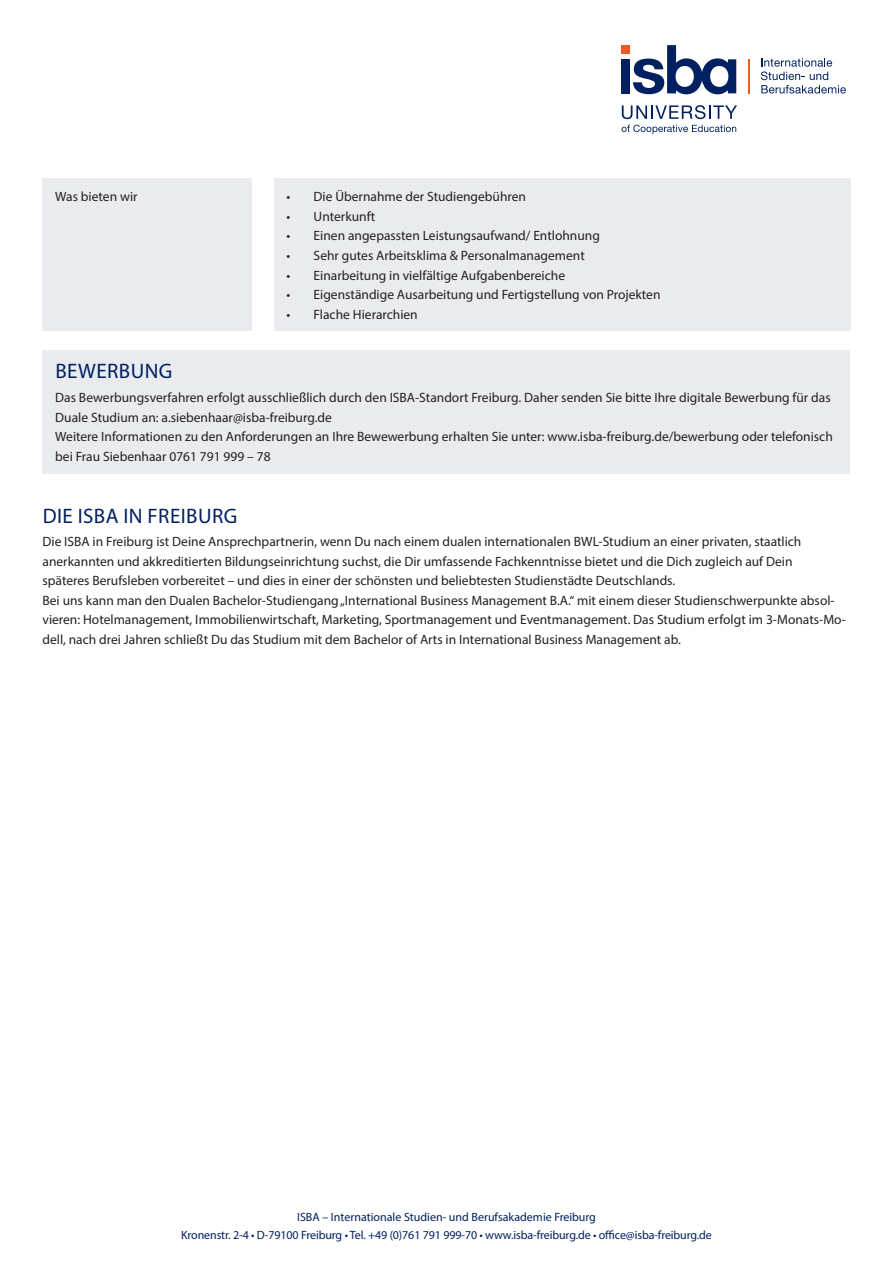
<style>
.page{position:relative;width:893px;height:1263px;background:#fff}
.page>*{position:absolute;margin:0;border:0;box-sizing:border-box;transform-origin:0 0}
.t1{font:21px "Myriad Pro";letter-spacing:.02em;color:#012060}
.t2{font:13.5px/19.5px "Myriad Pro";color:#231f20}
.t3{font:12px/18px "Myriad Pro";letter-spacing:-.01em;color:#012060;text-align:center}
</style>
<div class="page">
<hr style="left:748px;top:59px;width:2px;height:35px;background:#f15921">
<div style="left:622px;top:59px;width:8px;height:34px;background:#012060"></div>
<div style="left:621px;top:45px;width:9px;height:9px;background:#f15921"></div>
<svg style="left:633px;top:45px;width:103px;height:49px"></svg>
<svg style="left:761px;top:58px;width:85px;height:36px"></svg>
<svg style="left:622px;top:105px;width:115px;height:14px"></svg>
<svg style="left:622px;top:125px;width:114px;height:9px"></svg>
<div style="left:43px;top:350px;width:807px;height:123px;background:#e9ebee"></div>
<div style="left:43px;top:179px;width:209px;height:152px;background:#e9ebee"></div>
<div style="left:274px;top:179px;width:576px;height:152px;background:#e9ebee"></div>
<p class="t2" style="left:55px;top:188px;width:84px">Was bieten wir</p>
<p class="t2" style="left:287px;top:188px;width:241px">• Die Übernahme der Studiengebühren</p>
<p class="t2" style="left:287px;top:207px;width:90px">• Unterkunft</p>
<p class="t2" style="left:287px;top:227px;width:315px">• Einen angepassten Leistungsaufwand/ Entlohnung</p>
<p class="t2" style="left:287px;top:246px;width:300px">• Sehr gutes Arbeitsklima &amp; Personalmanagement</p>
<p class="t2" style="left:287px;top:266px;width:280px">• Einarbeitung in vielfältige Aufgabenbereiche</p>
<p class="t2" style="left:287px;top:285px;width:375px">• Eigenständige Ausarbeitung und Fertigstellung von Projekten</p>
<p class="t2" style="left:287px;top:305px;width:133px">• Flache Hierarchien</p>
<h1 class="t1" style="left:55px;top:361px;width:119px">BEWERBUNG</h1>
<p class="t2" style="left:55px;top:388px;width:779px">Das Bewerbungsverfahren erfolgt ausschließlich durch den ISBA-Standort Freiburg. Daher senden Sie bitte Ihre digitale Bewerbung für das Duale Studium an: a.siebenhaar@isba-freiburg.de<br>Weitere Informationen zu den Anforderungen an Ihre Bewewerbung erhalten Sie unter: www.isba-freiburg.de/bewerbung oder telefonisch bei Frau Siebenhaar 0761 791 999 – 78</p>
<h1 class="t1" style="left:43px;top:505px;width:196px">DIE ISBA IN FREIBURG</h1>
<p class="t2" style="left:43px;top:532px;width:805px">Die ISBA in Freiburg ist Deine Ansprechpartnerin, wenn Du nach einem dualen internationalen BWL-Studium an einer privaten, staatlich anerkannten und akkreditierten Bildungseinrichtung suchst, die Dir umfassende Fachkenntnisse bietet und die Dich zugleich auf Dein<br>späteres Berufsleben vorbereitet – und dies in einer der schönsten und beliebtesten Studienstädte Deutschlands.<br>Bei uns kann man den Dualen Bachelor-Studiengang „International Business Management B.A.“ mit einem dieser Studienschwerpunkte absol&shy;vieren: Hotelmanagement, Immobilienwirtschaft, Marketing, Sportmanagement und Eventmanagement. Das Studium erfolgt im 3-Monats-Mo&shy;dell, nach drei Jahren schließt Du das Studium mit dem Bachelor of Arts in International Business Management ab.</p>
<p class="t3" style="left:181px;top:1208px;width:532px">ISBA – Internationale Studien- und Berufsakademie Freiburg<br>Kronenstr. 2-4 • D-79100 Freiburg • Tel. +49 (0)761 791 999-70 • www.isba-freiburg.de • office@isba-freiburg.de</p>
</div>
